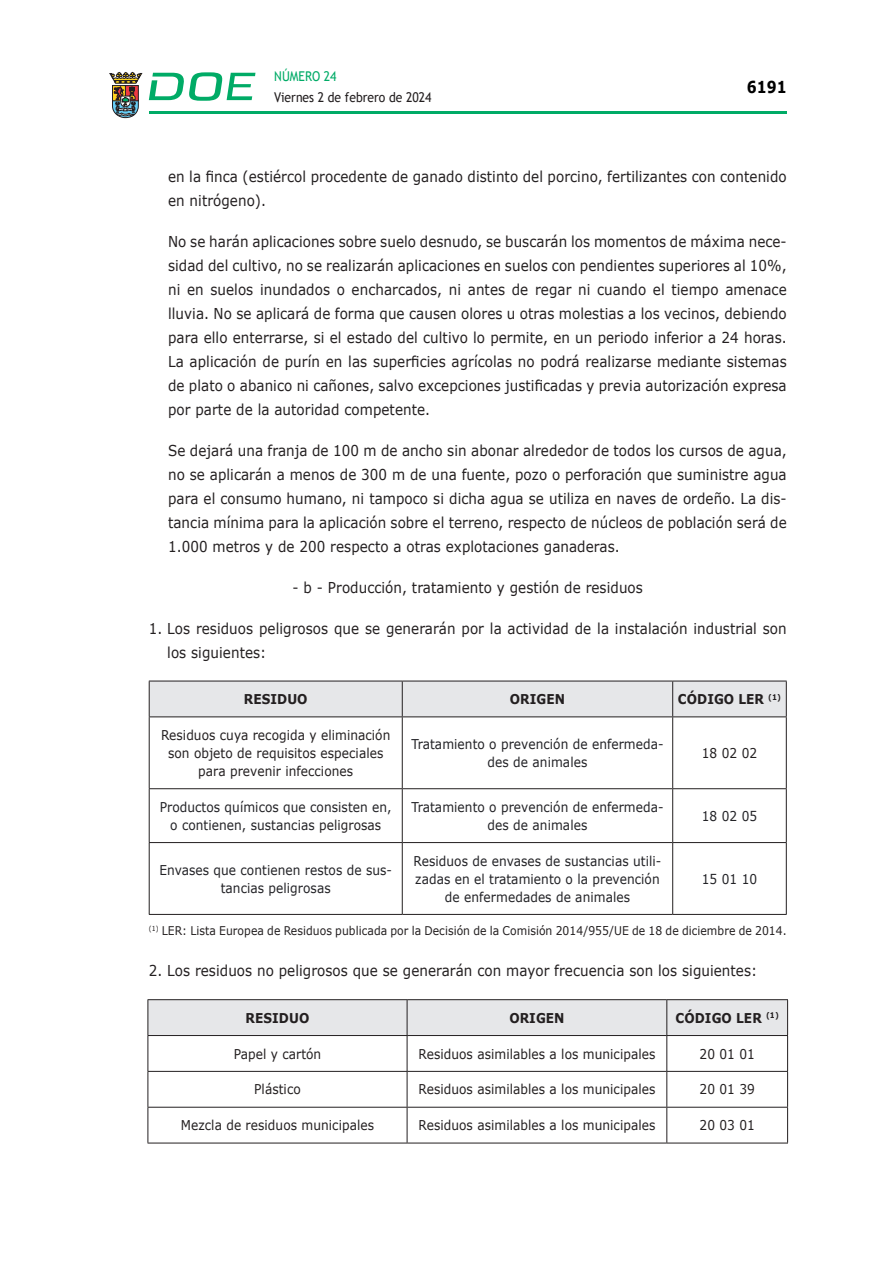
<style>
.page{position:relative;width:893px;height:1263px;background:#fff}
.page>*{position:absolute;margin:0;border:0;box-sizing:border-box;transform-origin:0 0}
.t1{font:700 16.5px "Verdana";color:#000;scale:.85 1}
.CUERPO_DE_TEXTO{font:15px/24px "Verdana";letter-spacing:.005em;color:#231f20;scale:.9 1}
.CUERPO_DE_TEXTO-2{font:13.5px/18px "Verdana";letter-spacing:.005em;color:#222226;text-align:center;scale:.9 1}
.CUERPO_DE_TEXTO-3{font:13.5px/18px "Verdana";letter-spacing:.005em;color:#231f20;text-align:center;scale:.9 1}
.TABLATITULO{font:700 13.5px "Verdana";letter-spacing:.005em;color:#231f20;scale:.9 1}
.t2{font:13.5px "Trebuchet MS";color:#231f20;scale:.9 1}
.t3{font:13.5px "Trebuchet MS";color:#00ab67;scale:.9 1}
.CUERPO_DE_TEXTO-4{font:12px "Verdana";letter-spacing:.005em;color:#231f20;scale:.9 1}
.s1{color:#231f20}
</style>
<div class="page">
<hr style="left:149px;top:111px;width:638px;height:3px;background:#00ab66">
<svg style="left:109px;top:72px;width:33px;height:46px"></svg>
<svg style="left:149px;top:72px;width:106px;height:29px"></svg>
<div style="left:150px;top:682px;width:636px;height:34px;background:#e6e7e9"></div>
<hr style="left:149px;top:681px;width:253px;height:1px;background:#231f20">
<hr style="left:149px;top:681px;width:1px;height:35px;background:#231f20">
<hr style="left:402px;top:681px;width:271px;height:1px;background:#231f20">
<hr style="left:402px;top:681px;width:1px;height:35px;background:#231f20">
<hr style="left:673px;top:681px;width:114px;height:1px;background:#231f20">
<hr style="left:672px;top:681px;width:1px;height:35px;background:#231f20">
<hr style="left:786px;top:681px;width:1px;height:35px;background:#231f20">
<hr style="left:149px;top:716px;width:253px;height:1px;background:#231f20">
<hr style="left:149px;top:717px;width:1px;height:71px;background:#231f20">
<hr style="left:402px;top:716px;width:271px;height:1px;background:#231f20">
<hr style="left:402px;top:717px;width:1px;height:71px;background:#231f20">
<hr style="left:673px;top:716px;width:114px;height:1px;background:#231f20">
<hr style="left:672px;top:717px;width:1px;height:71px;background:#231f20">
<hr style="left:786px;top:717px;width:1px;height:71px;background:#231f20">
<hr style="left:149px;top:788px;width:253px;height:1px;background:#231f20">
<hr style="left:149px;top:789px;width:1px;height:53px;background:#231f20">
<hr style="left:402px;top:788px;width:271px;height:1px;background:#231f20">
<hr style="left:402px;top:789px;width:1px;height:53px;background:#231f20">
<hr style="left:673px;top:788px;width:114px;height:1px;background:#231f20">
<hr style="left:672px;top:789px;width:1px;height:53px;background:#231f20">
<hr style="left:786px;top:789px;width:1px;height:53px;background:#231f20">
<hr style="left:149px;top:842px;width:253px;height:1px;background:#231f20">
<hr style="left:149px;top:843px;width:1px;height:71px;background:#231f20">
<hr style="left:402px;top:842px;width:271px;height:1px;background:#231f20">
<hr style="left:402px;top:843px;width:1px;height:71px;background:#231f20">
<hr style="left:673px;top:842px;width:114px;height:1px;background:#231f20">
<hr style="left:672px;top:843px;width:1px;height:71px;background:#231f20">
<hr style="left:786px;top:843px;width:1px;height:71px;background:#231f20">
<hr style="left:149px;top:914px;width:253px;height:1px;background:#231f20">
<hr style="left:402px;top:914px;width:271px;height:1px;background:#231f20">
<hr style="left:673px;top:914px;width:114px;height:1px;background:#231f20">
<div style="left:149px;top:1000px;width:638px;height:35px;background:#e6e7e9"></div>
<hr style="left:148px;top:999px;width:259px;height:1px;background:#231f20">
<hr style="left:148px;top:1000px;width:1px;height:35px;background:#231f20">
<hr style="left:407px;top:999px;width:260px;height:1px;background:#231f20">
<hr style="left:407px;top:1000px;width:1px;height:35px;background:#231f20">
<hr style="left:667px;top:999px;width:121px;height:1px;background:#231f20">
<hr style="left:666px;top:1000px;width:1px;height:35px;background:#231f20">
<hr style="left:787px;top:1000px;width:1px;height:35px;background:#231f20">
<hr style="left:148px;top:1035px;width:259px;height:1px;background:#231f20">
<hr style="left:148px;top:1036px;width:1px;height:35px;background:#231f20">
<hr style="left:407px;top:1035px;width:260px;height:1px;background:#231f20">
<hr style="left:407px;top:1036px;width:1px;height:35px;background:#231f20">
<hr style="left:667px;top:1035px;width:121px;height:1px;background:#231f20">
<hr style="left:666px;top:1036px;width:1px;height:35px;background:#231f20">
<hr style="left:787px;top:1036px;width:1px;height:35px;background:#231f20">
<hr style="left:148px;top:1071px;width:259px;height:1px;background:#231f20">
<hr style="left:148px;top:1072px;width:1px;height:35px;background:#231f20">
<hr style="left:407px;top:1071px;width:260px;height:1px;background:#231f20">
<hr style="left:407px;top:1072px;width:1px;height:35px;background:#231f20">
<hr style="left:667px;top:1071px;width:121px;height:1px;background:#231f20">
<hr style="left:666px;top:1072px;width:1px;height:35px;background:#231f20">
<hr style="left:787px;top:1072px;width:1px;height:35px;background:#231f20">
<hr style="left:148px;top:1107px;width:259px;height:1px;background:#231f20">
<hr style="left:148px;top:1107px;width:1px;height:36px;background:#231f20">
<hr style="left:407px;top:1107px;width:260px;height:1px;background:#231f20">
<hr style="left:407px;top:1107px;width:1px;height:36px;background:#231f20">
<hr style="left:667px;top:1107px;width:121px;height:1px;background:#231f20">
<hr style="left:666px;top:1107px;width:1px;height:36px;background:#231f20">
<hr style="left:787px;top:1107px;width:1px;height:36px;background:#231f20">
<hr style="left:148px;top:1143px;width:259px;height:1px;background:#231f20">
<hr style="left:407px;top:1143px;width:260px;height:1px;background:#231f20">
<hr style="left:667px;top:1143px;width:121px;height:1px;background:#231f20">
<p class="t3" style="left:274px;top:67px;width:71px">NÚMERO 24</p>
<p class="t2" style="left:274px;top:88px;width:176px">Viernes 2 de febrero de 2024</p>
<p class="t1" style="left:747px;top:75px;width:48px">6191</p>
<p class="CUERPO_DE_TEXTO" style="left:168px;top:164px;width:689px">en la finca (estiércol procedente de ganado distinto del porcino, fertilizantes con contenido en nitrógeno).</p>
<p class="CUERPO_DE_TEXTO" style="left:168px;top:229px;width:689px;text-align:justify">No se harán aplicaciones sobre suelo desnudo, se buscarán los momentos de máxima nece&shy;sidad del cultivo, no se realizarán aplicaciones en suelos con pendientes superiores al 10%, ni en suelos inundados o encharcados, ni antes de regar ni cuando el tiempo amenace lluvia. No se aplicará de forma que causen olores u otras molestias a los vecinos, debiendo para ello enterrarse, si el estado del cultivo lo permite, en un periodo inferior a 24 horas.<br>La aplicación de purín en las superficies agrícolas no podrá realizarse mediante sistemas de plato o abanico ni cañones, salvo excepciones justificadas y previa autorización expresa por parte de la autoridad competente.</p>
<p class="CUERPO_DE_TEXTO" style="left:168px;top:438px;width:689px;text-align:justify">Se dejará una franja de 100 m de ancho sin abonar alrededor de todos los cursos de agua, no se aplicarán a menos de 300 m de una fuente, pozo o perforación que suministre agua para el consumo humano, ni tampoco si dicha agua se utiliza en naves de ordeño. La dis&shy;tancia mínima para la aplicación sobre el terreno, respecto de núcleos de población será de 1.000 metros y de 200 respecto a otras explotaciones ganaderas.</p>
<p class="CUERPO_DE_TEXTO" style="left:293px;top:575px;width:391px">- b - Producción, tratamiento y gestión de residuos</p>
<p class="CUERPO_DE_TEXTO" style="left:167px;top:616px;width:690px;text-indent:-18px">1. Los residuos peligrosos que se generarán por la actividad de la instalación industrial son los siguientes:</p>
<p class="TABLATITULO" style="left:244px;top:690px;width:72px">RESIDUO</p>
<p class="TABLATITULO" style="left:510px;top:690px;width:63px">ORIGEN</p>
<p class="TABLATITULO" style="left:678px;top:690px;width:116px">CÓDIGO LER <sup>(1)</sup></p>
<p class="CUERPO_DE_TEXTO-3" style="left:161px;top:726px;width:256px">Residuos cuya recogida y eliminación son objeto de requisitos especiales para prevenir infecciones</p>
<p class="CUERPO_DE_TEXTO-2" style="left:411px;top:735px;width:282px">Tratamiento o prevención de enfermeda&shy;des de animales</p>
<p class="CUERPO_DE_TEXTO-3" style="left:702px;top:744px;width:63px">18 02 02</p>
<p class="CUERPO_DE_TEXTO-2" style="left:160px;top:798px;width:259px">Productos químicos que consisten en, o contienen, sustancias <span class="s1">peligrosas</span></p>
<p class="CUERPO_DE_TEXTO-2" style="left:411px;top:798px;width:282px">Tratamiento o prevención de enfermeda&shy;des de animales</p>
<p class="CUERPO_DE_TEXTO-2" style="left:702px;top:807px;width:63px">18 02 05</p>
<p class="CUERPO_DE_TEXTO-2" style="left:159px;top:860px;width:260px">Envases que contienen restos de sus&shy;tancias peligrosas</p>
<p class="CUERPO_DE_TEXTO-2" style="left:414px;top:851px;width:277px">Residuos de envases de sustancias utili&shy;zadas en el tratamiento o la prevención de enfermedades de animales</p>
<p class="CUERPO_DE_TEXTO-2" style="left:702px;top:869px;width:63px">15 01 10</p>
<p class="CUERPO_DE_TEXTO-4" style="left:149px;top:923px;width:710px"><sup>(1)</sup> LER: Lista Europea de Residuos publicada por la Decisión de la Comisión 2014/955/UE de 18 de diciembre de 2014.</p>
<p class="CUERPO_DE_TEXTO" style="left:149px;top:959px;width:678px">2. Los residuos no peligrosos que se generarán con mayor frecuencia son los siguientes:</p>
<p class="TABLATITULO" style="left:246px;top:1008px;width:72px">RESIDUO</p>
<p class="TABLATITULO" style="left:509px;top:1008px;width:63px">ORIGEN</p>
<p class="TABLATITULO" style="left:676px;top:1008px;width:116px">CÓDIGO LER <sup>(1)</sup></p>
<p class="CUERPO_DE_TEXTO-3" style="left:234px;top:1044px;width:99px">Papel y cartón</p>
<p class="CUERPO_DE_TEXTO-3" style="left:418px;top:1044px;width:265px">Residuos asimilables a los municipales</p>
<p class="CUERPO_DE_TEXTO-3" style="left:700px;top:1044px;width:63px">20 01 01</p>
<p class="CUERPO_DE_TEXTO-3" style="left:254px;top:1080px;width:53px">Plástico</p>
<p class="CUERPO_DE_TEXTO-3" style="left:418px;top:1080px;width:265px">Residuos asimilables a los municipales</p>
<p class="CUERPO_DE_TEXTO-3" style="left:700px;top:1080px;width:63px">20 01 39</p>
<p class="CUERPO_DE_TEXTO-3" style="left:181px;top:1116px;width:216px">Mezcla de residuos municipales</p>
<p class="CUERPO_DE_TEXTO-3" style="left:418px;top:1116px;width:265px">Residuos asimilables a los municipales</p>
<p class="CUERPO_DE_TEXTO-3" style="left:700px;top:1116px;width:63px">20 03 01</p>
</div>
